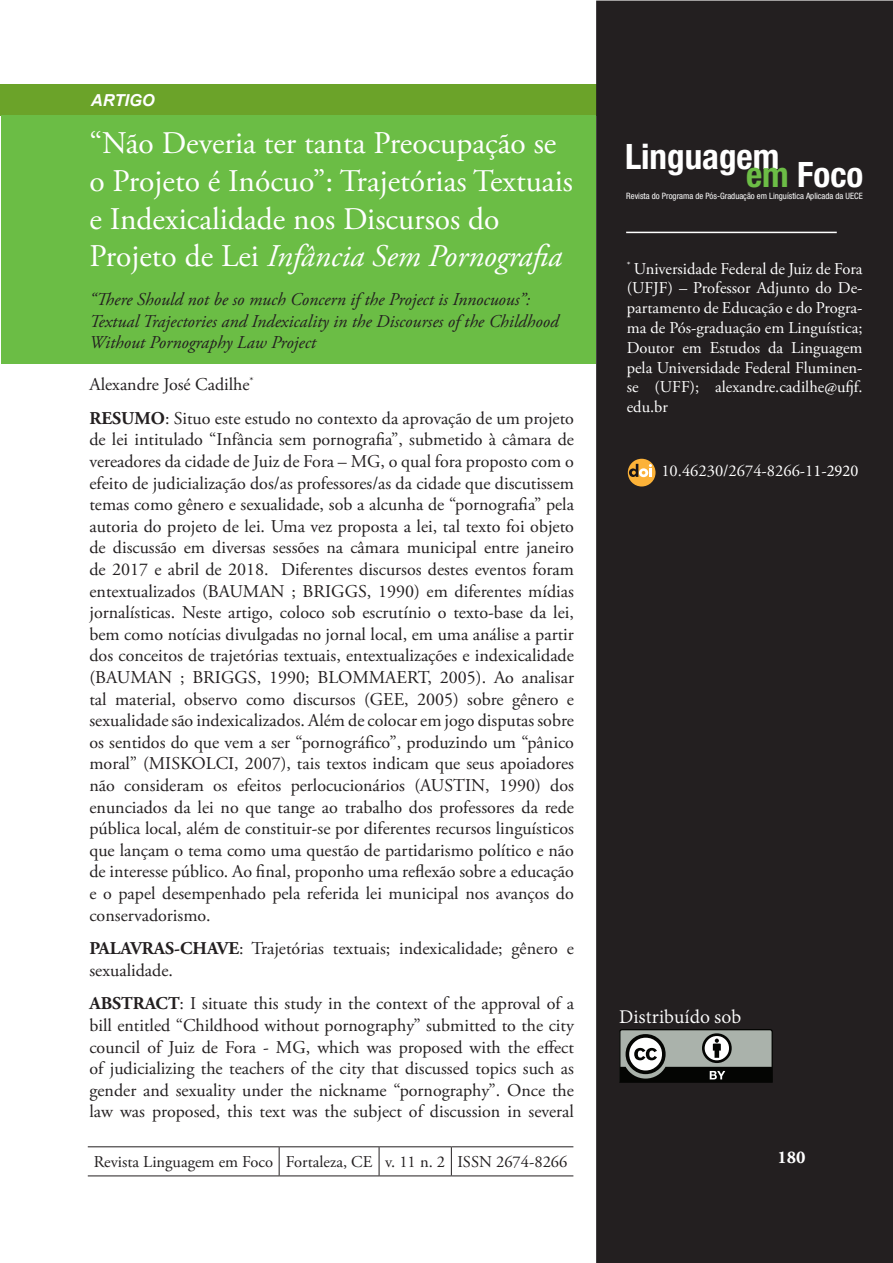
<style>
.page{position:relative;width:893px;height:1263px;background:#fff}
.page>*{position:absolute;margin:0;border:0;box-sizing:border-box;transform-origin:0 0}
.t1{font:700 condensed 35.1px "Helvetica Neue LT Std";color:#fff}
._01_-_Título{font:31.5px/37.8px "Adobe Garamond Pro";color:#fff}
.t2{font:21px "Adobe Devanagari";color:#fff}
.Autores{font:18px/21.6px "Adobe Garamond Pro";color:#231f20;text-align:justify}
.t3{font:italic 18px/21.6px "Adobe Garamond Pro";color:#231f20}
.t4{font:700 18px "Adobe Garamond Pro";color:#fff}
.t5{font:16.5px/19.8px "Adobe Garamond Pro";color:#fff;text-align:justify}
.t6{font:16.5px "Adobe Garamond Pro";color:#231f20}
.t7{font:italic 700 16.5px "Arial";color:#fff}
.t8{font:condensed 8.7px "Helvetica Neue LT Std";color:#fff}
.s1{font-style:italic}
.s2{font-weight:700}
.s3{color:#6cbd46}
.s4{font-family:"Minion Pro"}
</style>
<div class="page">
<div style="left:0;top:84px;width:596px;height:32px;background:#6ba329"></div>
<div style="left:597px;top:1px;width:295px;height:1262px;background:#231f20"></div>
<div style="left:596px;top:1px;width:297px;height:1262px;border:2px solid #231f20"></div>
<hr style="left:626px;top:232px;width:211px;height:1px;background:#fff">
<svg style="left:619px;top:1029px;width:154px;height:54px;background:#747874"></svg>
<hr style="left:88px;top:1146px;width:191px;height:1px;background:#231f20">
<hr style="left:279px;top:1146px;width:100px;height:1px;background:#231f20">
<svg style="left:279px;top:1147px;width:1px;height:28px"></svg>
<hr style="left:379px;top:1146px;width:72px;height:1px;background:#231f20">
<svg style="left:379px;top:1147px;width:1px;height:28px"></svg>
<hr style="left:451px;top:1146px;width:122px;height:1px;background:#231f20">
<svg style="left:451px;top:1147px;width:1px;height:28px"></svg>
<hr style="left:88px;top:1175px;width:191px;height:1px;background:#231f20">
<hr style="left:279px;top:1175px;width:100px;height:1px;background:#231f20">
<hr style="left:379px;top:1175px;width:72px;height:1px;background:#231f20">
<hr style="left:451px;top:1175px;width:122px;height:1px;background:#231f20">
<div style="left:2px;top:116px;width:594px;height:248px;background:#6bbd45"></div>
<div style="left:628px;top:459px;width:27px;height:27px;background:#fcb238;border-radius:50%"></div>
<svg style="left:629px;top:464px;width:23px;height:13px"></svg>
<p class="t7" style="left:91px;top:89px;width:65px">ARTIGO</p>
<p class="_01_-_Título" style="left:89px;top:125px;width:485px">“Não Deveria ter tanta Preocupação se o Projeto é Inócuo”: Trajetórias Textuais e Indexicalidade nos Discursos do Projeto de Lei <span class="s1">Infância Sem Pornografia</span></p>
<p class="t3" style="left:89px;top:289px;width:471px">“There Should not be so much Concern if the Project is Innocuous”:<br>Textual Trajectories and Indexicality in the Discourses of the Childhood<br>Without Pornography Law Project</p>
<p class="Autores" style="left:89px;top:374px;width:166px">Alexandre José Cadilhe<sup>*</sup></p>
<p class="Autores" style="left:89px;top:408px;width:486px"><span class="s2">RESUMO</span>: Situo este estudo no contexto da aprovação de um projeto de lei intitulado “Infância sem pornografia”, submetido à câmara de vereadores da cidade de Juiz de Fora – MG, o qual fora proposto com o efeito de judicialização dos/as professores/as da cidade que discutissem temas como gênero e sexualidade, sob a alcunha de “pornografia” pela autoria do projeto de lei. Uma vez proposta a lei, tal texto foi objeto de discussão em diversas sessões na câmara municipal entre janeiro de 2017 e abril de 2018. Diferentes discursos destes eventos foram entextualizados (BAUMAN ; BRIGGS, 1990) em diferentes mídias jornalísticas. Neste artigo, coloco sob escrutínio o texto-base da lei, bem como notícias divulgadas no jornal local, em uma análise a partir dos conceitos de trajetórias textuais, entextualizações e indexicalidade (BAUMAN ; BRIGGS, 1990; BLOMMAERT, 2005). Ao analisar tal material, observo como discursos (GEE, 2005) sobre gênero e sexualidade são indexicalizados. Além de colocar em jogo disputas sobre os sentidos do que vem a ser “pornográfico”, produzindo um “pânico moral” (MISKOLCI, 2007), tais textos indicam que seus apoiadores não consideram os efeitos perlocucionários (AUSTIN, 1990) dos enunciados da lei no que tange ao trabalho dos professores da rede pública local, além de constituir-se por diferentes recursos linguísticos que lançam o tema como uma questão de partidarismo político e não de interesse público. Ao final, proponho uma reflexão sobre a educação e o papel desempenhado pela referida lei municipal nos avanços do conservadorismo.</p>
<p class="Autores" style="left:89px;top:938px;width:486px"><span class="s2">PALAVRAS-CHAVE</span>: Trajetórias textuais; indexicalidade; gênero e sexualidade.</p>
<p class="Autores" style="left:89px;top:993px;width:486px"><span class="s2">ABSTRACT</span>: I situate this study in the context of the approval of a bill entitled “Childhood without pornography” submitted to the city council of Juiz de Fora - MG, which was proposed with the effect of judicializing the teachers of the city that discussed topics such as gender and sexuality under the nickname “pornography”. Once the law was proposed, this text was the subject of discussion in several</p>
<h1 class="t1" style="left:625px;top:136px;width:156px">Linguagem</h1>
<h1 class="t1" style="left:746px;top:153px;width:119px"><span class="s3">em</span> Foco</h1>
<p class="t8" style="left:626px;top:191px;width:238px">Revista do Programa de Pós-Graduação em Linguística Aplicada da UECE</p>
<p class="t5" style="left:627px;top:259px;width:237px"><sup>*</sup> Universidade Federal de Juiz de Fora (UFJF) – Professor Adjunto do De&shy;partamento de Educação e do Progra&shy;ma de Pós-graduação em Linguística; Doutor em Estudos da Linguagem pela Universidade Federal Fluminen&shy;se (UFF); alexandre.cadilhe@ufjf. edu.br</p>
<p class="t5" style="left:661px;top:462px;width:198px">10.46230/2674-8266-1<span class="s4">1</span>-<span class="s4">2920</span></p>
<p class="t2" style="left:619px;top:1005px;width:124px">Distribuído sob</p>
<p class="t6" style="left:94px;top:1152px;width:475px">Revista Linguagem em Foco Fortaleza, CE v. 11 n. 2 ISSN 2674-8266</p>
<p class="t4" style="left:777px;top:1147px;width:30px">180</p>
</div>
